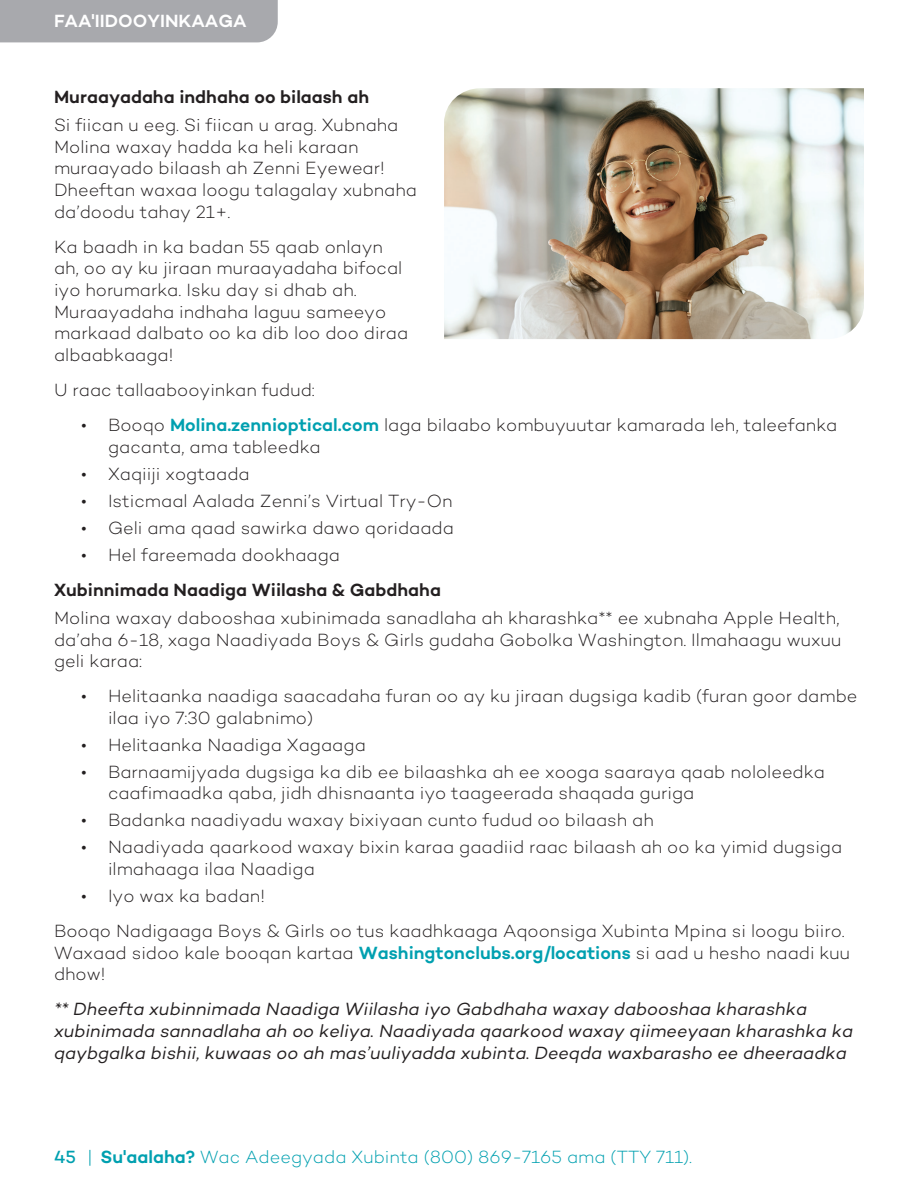
<style>
.page{position:relative;width:918px;height:1188px;background:#fff}
.page>*{position:absolute;margin:0;border:0;box-sizing:border-box;transform-origin:0 0}
.t1{font:300 18px/21.6px "Campton";color:#231f20}
.t2{font:italic 18px/21.6px "Campton";color:#231f20}
.t3{font:600 18px "Campton";color:#231f20}
.t4{font:300 18px "Campton";color:#00a0b0}
.t5{font:600 18px "Campton";color:#fff}
.t6{font:500 18px "Campton";color:#00a0b0}
.s1{font-weight:600;color:#00a0b0}
.s2{font-weight:600}
</style>
<div class="page">
<svg style="left:90px;top:1150px;width:1px;height:16px"></svg>
<div style="left:0;top:0;width:278px;height:42px;background:#a8a9ad"></div>
<img style="left:444px;top:88px;width:420px;height:251px">
<p class="t5" style="left:54px;top:9px;width:194px">FAA'IIDOOYINKAAGA</p>
<h4 class="t3" style="left:54px;top:85px;width:317px">Muraayadaha indhaha oo bilaash ah</h4>
<p class="t1" style="left:54px;top:114px;width:365px">Si fiican u eeg. Si fiican u arag. Xubnaha Molina waxay hadda ka heli karaan muraayado bilaash ah Zenni Eyewear!<br>Dheeftan waxaa loogu talagalay xubnaha da’doodu tahay 21+.</p>
<p class="t1" style="left:54px;top:235px;width:356px">Ka baadh in ka badan 55 qaab onlayn ah, oo ay ku jiraan muraayadaha bifocal iyo horumarka. Isku day si dhab ah.<br>Muraayadaha indhaha laguu sameeyo markaad dalbato oo ka dib loo doo diraa albaabkaaga!</p>
<p class="t1" style="left:54px;top:379px;width:262px">U raac tallaabooyinkan fudud:</p>
<p class="t1" style="left:108px;top:414px;width:731px;text-indent:-27px">• Booqo <span class="s1">Molina.zennioptical.com</span> laga bilaabo kombuyuutar kamarada leh, taleefanka gacanta, ama tableedka</p>
<p class="t1" style="left:81px;top:462px;width:170px">• Xaqiiji xogtaada</p>
<p class="t1" style="left:81px;top:489px;width:373px">• Isticmaal Aalada Zenni’s Virtual Try-On</p>
<p class="t1" style="left:81px;top:516px;width:375px">• Geli ama qaad sawirka dawo qoridaada</p>
<p class="t1" style="left:81px;top:543px;width:261px">• Hel fareemada dookhaaga</p>
<h4 class="t3" style="left:54px;top:578px;width:388px">Xubinnimada Naadiga Wiilasha &amp; Gabdhaha</h4>
<p class="t1" style="left:54px;top:607px;width:789px;text-align:justify">Molina waxay dabooshaa xubinimada sanadlaha ah kharashka** ee xubnaha Apple Health, da’aha 6-18, xaga Naadiyada Boys &amp; Girls gudaha Gobolka Washington. Ilmahaagu wuxuu geli karaa:</p>
<p class="t1" style="left:108px;top:685px;width:751px;text-indent:-27px">• Helitaanka naadiga saacadaha furan oo ay ku jiraan dugsiga kadib (furan goor dambe ilaa iyo 7:30 galabnimo)</p>
<p class="t1" style="left:81px;top:734px;width:286px">• Helitaanka Naadiga Xagaaga</p>
<p class="t1" style="left:108px;top:761px;width:718px;text-indent:-27px">• Barnaamijyada dugsiga ka dib ee bilaashka ah ee xooga saaraya qaab nololeedka caafimaadka qaba, jidh dhisnaanta iyo taageerada shaqada guriga</p>
<p class="t1" style="left:81px;top:809px;width:574px">• Badanka naadiyadu waxay bixiyaan cunto fudud oo bilaash ah</p>
<p class="t1" style="left:108px;top:836px;width:736px;text-indent:-27px">• Naadiyada qaarkood waxay bixin karaa gaadiid raac bilaash ah oo ka yimid dugsiga ilmahaaga ilaa Naadiga</p>
<p class="t1" style="left:81px;top:885px;width:185px">• Iyo wax ka badan!</p>
<p class="t1" style="left:54px;top:920px;width:798px">Booqo Nadigaaga Boys &amp; Girls oo tus kaadhkaaga Aqoonsiga Xubinta Mpina si loogu biiro.<br>Waxaad sidoo kale booqan kartaa <span class="s1">Washingtonclubs.org/locations</span> si aad u hesho naadi kuu dhow!</p>
<p class="t2" style="left:54px;top:998px;width:801px">** Dheefta xubinnimada Naadiga Wiilasha iyo Gabdhaha waxay dabooshaa kharashka xubinimada sannadlaha ah oo keliya. Naadiyada qaarkood waxay qiimeeyaan kharashka ka qaybgalka bishii, kuwaas oo ah mas’uuliyadda xubinta. Deeqda waxbarasho ee dheeraadka</p>
<p class="t6" style="left:54px;top:1145px;width:24px">45</p>
<p class="t4" style="left:100px;top:1145px;width:593px"><span class="s2">Su'aalaha?</span> Wac Adeegyada Xubinta (800) 869-7165 ama (TTY 711).</p>
</div>
